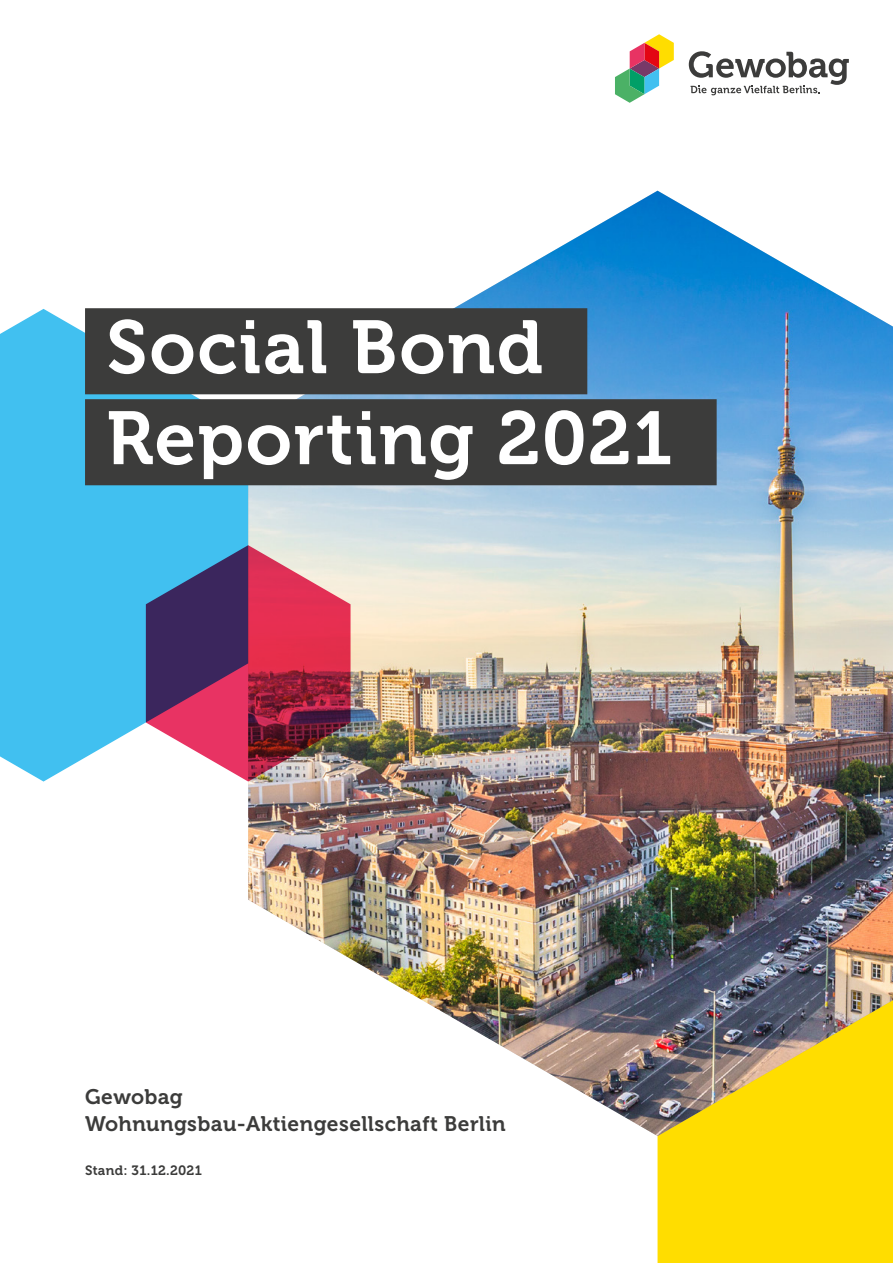
<style>
.page{position:relative;width:893px;height:1263px;background:#fff}
.page>*{position:absolute;margin:0;border:0;box-sizing:border-box;transform-origin:0 0}
.t1{font:74.7px "Museo 700";letter-spacing:.02em;color:#fff}
.Headline_H2_bold{font:21px/27px "Museo 700";letter-spacing:.02em;color:#3c3c3b}
.Headline_H2_bold-2{font:13.5px "Museo 700";letter-spacing:.02em;color:#3c3c3b}
</style>
<div class="page">
<img style="left:248px;top:191px;width:645px;height:945px">
<svg style="left:0;top:309px;width:248px;height:472px;background:#4fc4f0"></svg>
<svg style="left:657px;top:989px;width:236px;height:274px;background:#d8be24"></svg>
<svg style="left:146px;top:545px;width:205px;height:236px;background:#9d5272"></svg>
<div style="left:85px;top:308px;width:502px;height:86px;background:#3c3c3b"></div>
<div style="left:85px;top:399px;width:632px;height:86px;background:#3c3c3b"></div>
<svg style="left:689px;top:51px;width:160px;height:44px"></svg>
<svg style="left:615px;top:34px;width:59px;height:69px"></svg>
<p class="t1" style="left:106px;top:306px;width:438px">Social Bond</p>
<p class="t1" style="left:106px;top:397px;width:568px">Reporting 2021</p>
<p class="Headline_H2_bold" style="left:85px;top:1083px;width:422px">Gewobag<br>Wohnungsbau-Aktiengesellschaft Berlin</p>
<p class="Headline_H2_bold-2" style="left:85px;top:1162px;width:118px">Stand: 31.12.2021</p>
</div>
